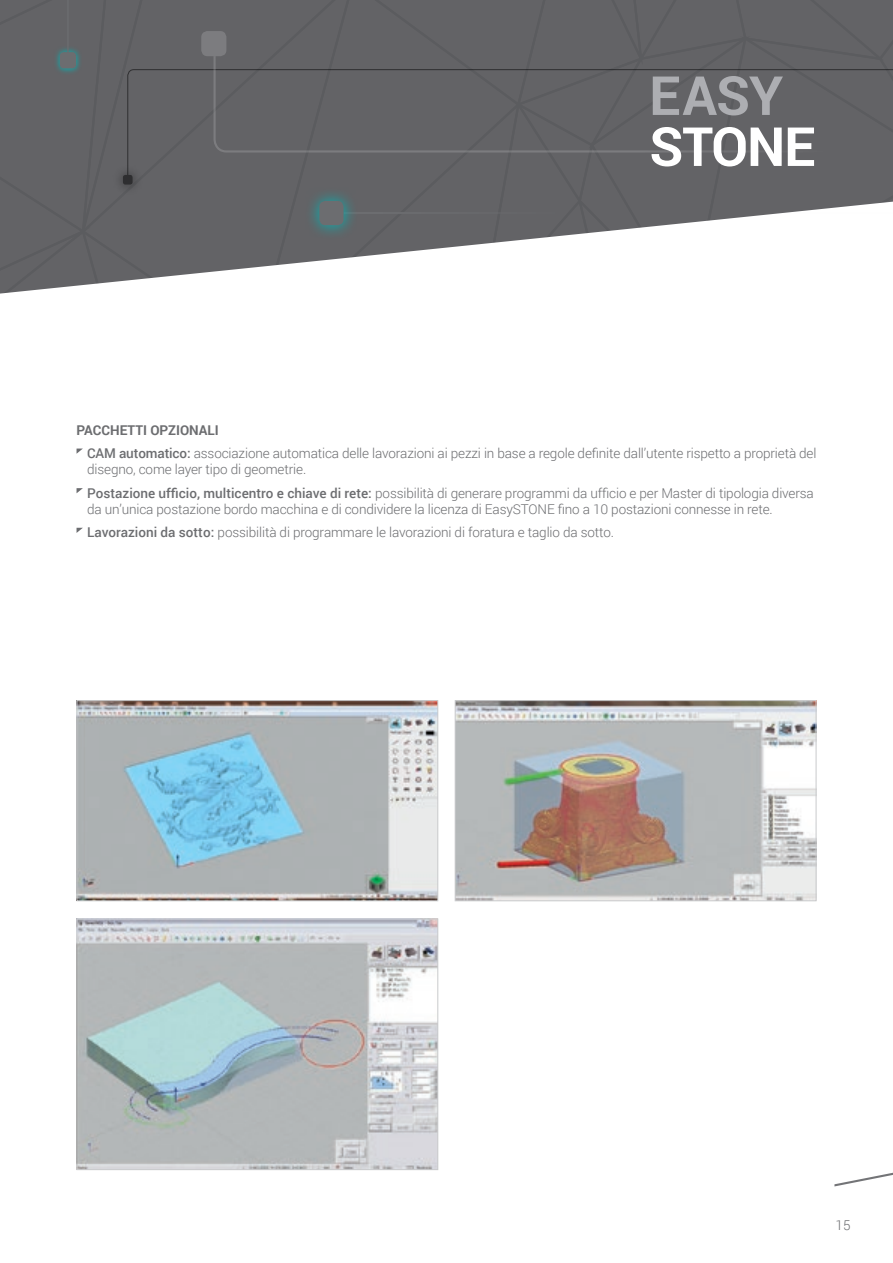
<style>
.page{position:relative;width:893px;height:1263px;background:#fff}
.page>*{position:absolute;margin:0;border:0;box-sizing:border-box;transform-origin:0 0}
.t1{font:700 54px "Roboto";letter-spacing:-.02em;color:#fff}
.t2{font:700 54px "Roboto";color:#adaeb2}
._5_TESTO_9_grigio{font:300 13.5px/16.2px "Roboto";letter-spacing:-.01em;color:#6c6d70}
.t3{font:700 13.5px "Roboto";color:#6c6d70}
.s1{font-weight:500}
</style>
<div class="page">
<svg style="left:834px;top:1172px;width:59px;height:14px"></svg>
<img style="left:79px;top:702px;width:357px;height:197px">
<div style="left:77px;top:700px;width:361px;height:201px;border:1px solid #c9cacc"></div>
<img style="left:79px;top:920px;width:357px;height:248px">
<div style="left:77px;top:918px;width:361px;height:252px;border:1px solid #c9cacc"></div>
<img style="left:457px;top:702px;width:357px;height:197px">
<div style="left:455px;top:700px;width:361px;height:201px;border:1px solid #c9cacc"></div>
<svg style="left:0;top:0;width:893px;height:294px"></svg>
<hr style="left:344px;top:212px;width:549px;height:2px;background:#6c6d70">
<svg style="left:305px;top:187px;width:53px;height:53px;background:#596a6d"></svg>
<div style="left:319px;top:201px;width:25px;height:24px;background:#6c6d70;border-radius:6px"></div>
<div style="left:127px;top:69px;width:766px;height:107px;background:#636366"></div>
<div style="left:195px;top:24px;width:38px;height:39px;background:#636366"></div>
<div style="left:201px;top:31px;width:25px;height:25px;background:#7c7c7f;border-radius:6px"></div>
<div style="left:212px;top:55px;width:681px;height:99px;background:#636366"></div>
<svg style="left:77px;top:448px;width:6px;height:6px"></svg>
<svg style="left:77px;top:488px;width:6px;height:5px"></svg>
<svg style="left:77px;top:528px;width:6px;height:5px"></svg>
<p class="t2" style="left:649px;top:58px;width:135px">EASY</p>
<p class="t1" style="left:649px;top:109px;width:167px">STONE</p>
<p class="t3" style="left:77px;top:420px;width:144px">PACCHETTI OPZIONALI</p>
<p class="_5_TESTO_9_grigio" style="left:87px;top:445px;width:731px"><span class="s1">CAM automatico:</span> associazione automatica delle lavorazioni ai pezzi in base a regole definite dall’utente rispetto a proprietà del disegno, come layer tipo di geometrie.</p>
<p class="_5_TESTO_9_grigio" style="left:87px;top:484px;width:728px"><span class="s1">Postazione ufficio, multicentro e chiave di rete:</span> possibilità di generare programmi da ufficio e per Master di tipologia diversa da un’unica postazione bordo macchina e di condividere la licenza di EasySTONE fino a 10 postazioni connesse in rete.</p>
<p class="_5_TESTO_9_grigio" style="left:87px;top:524px;width:528px"><span class="s1">Lavorazioni da sotto:</span> possibilità di programmare le lavorazioni di foratura e taglio da sotto.</p>
<p class="_5_TESTO_9_grigio" style="left:836px;top:1216px;width:16px">15</p>
</div>
